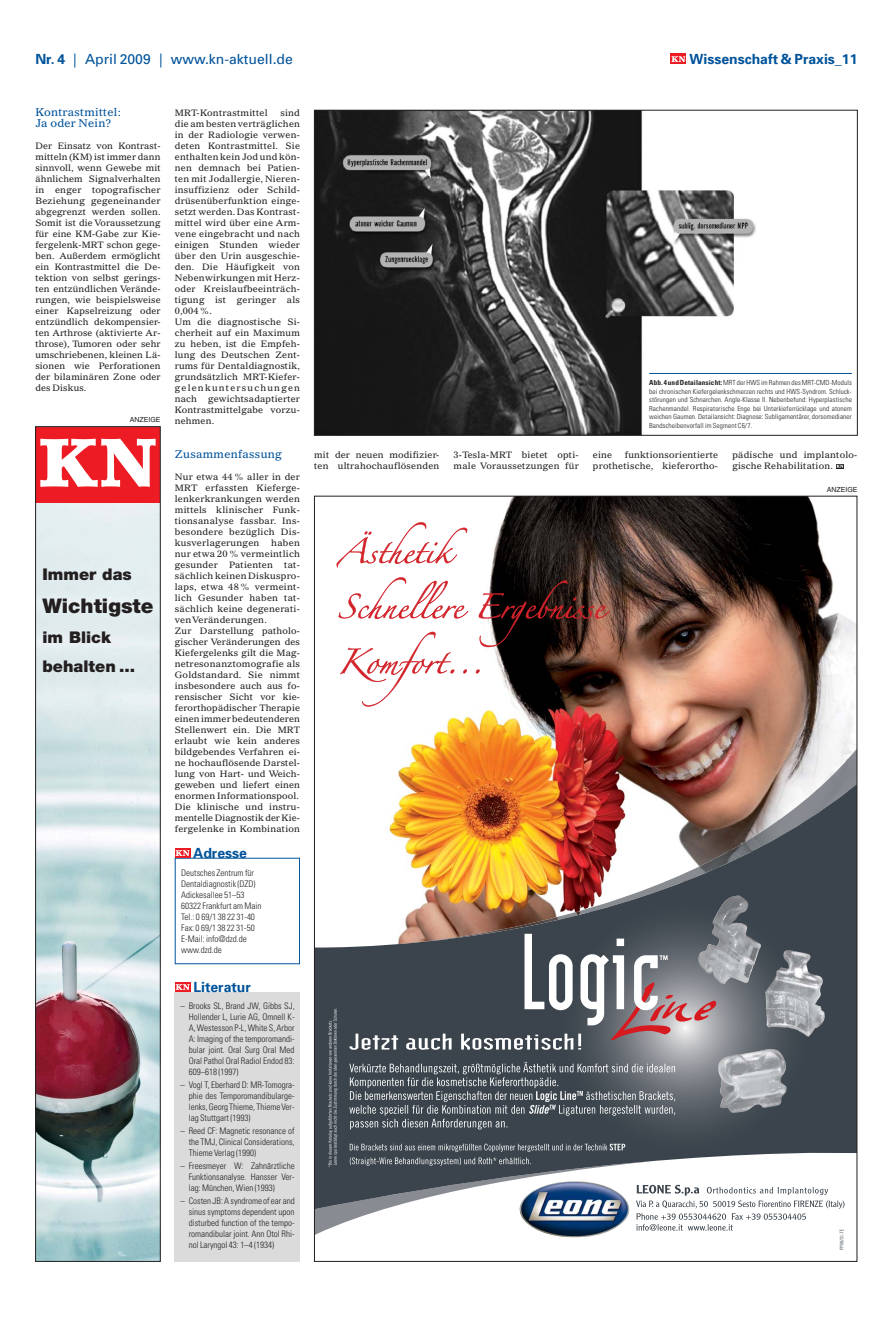
<style>
.page{position:relative;width:893px;height:1333px;background:#fff}
.page>*{position:absolute;margin:0;border:0;box-sizing:border-box;transform-origin:0 0}
.t1{font:129.3px "Modular Bold+VKQYSO";color:#fff}
.t2{font:20.2px "Helvetica Neue Black+XLXWNM";color:#231f20}
.t3{font:16.2px/29.3px "Helvetica Neue Black+XLXWNM";color:#231f20}
.t4{font:700 14px "Univers";color:#00539b}
.t5{font:14px "Univers";color:#00539b}
.t6{font:11px/11px "Gazette LH";letter-spacing:.02em;color:#00539b}
.t7{font:9px/11px "Gazette LH";letter-spacing:.02em;color:#231f20;scale:1.04 1}
.t8{font:300 condensed 9px/11px "Univers";color:#231f20;text-align:justify}
.t9{font:9px/11px "Gazette LH";letter-spacing:.02em;color:#231f20}
.t10{font:300 condensed 7px/8.5px "Univers";letter-spacing:.015em;color:#231f20;text-align:justify}
.t11{font:7px "Helvetica";color:#231f20}
.s1{font-weight:700}
</style>
<div class="page">
<svg style="left:836px;top:464px;width:7px;height:3px"></svg>
<div style="left:670px;top:54px;width:16px;height:10px;background:#ed1c24"></div>
<svg style="left:671px;top:56px;width:14px;height:6px"></svg>
<div style="left:175px;top:847px;width:15px;height:10px;background:#ed1c24"></div>
<svg style="left:176px;top:850px;width:13px;height:6px"></svg>
<div style="left:175px;top:991px;width:125px;height:270px;background:#dbdbdc"></div>
<svg style="left:175px;top:982px;width:16px;height:9px"></svg>
<svg style="left:176px;top:984px;width:14px;height:5px"></svg>
<svg style="left:37px;top:428px;width:122px;height:831px;background:#c7bfc3"></svg>
<div style="left:35px;top:426px;width:126px;height:835px;border:1px solid #231f20"></div>
<img style="left:316px;top:112px;width:440px;height:321px">
<hr style="left:649px;top:373px;width:203px;height:1px;background:#00539b">
<img style="left:316px;top:498px;width:539px;height:752px">
<h3 class="t5" style="left:35px;top:54px;width:259px"><span class="s1">Nr. 4</span> | April 2009 | www.kn-aktuell.de</h3>
<h3 class="t4" style="left:689px;top:54px;width:170px">Wissenschaft &amp; Praxis_11</h3>
<p class="t6" style="left:35px;top:108px;width:87px">Kontrastmittel:<br>Ja oder Nein?</p>
<p class="t9" style="left:35px;top:141px;width:127px;text-align:justify">Der Einsatz von Kontrast&shy;mitteln (KM) ist immer dann sinnvoll, wenn Gewebe mit ähnlichem Signalverhalten in enger topografischer Beziehung gegeneinander abgegrenzt werden sollen.<br>Somit ist die Voraussetzung für eine KM-Gabe zur Kie&shy;fergelenk-MRT schon gege&shy;ben. Außerdem ermöglicht ein Kontrastmittel die De&shy;tektion von selbst gerings&shy;ten entzündlichen Verände&shy;rungen, wie beispielsweise einer Kapselreizung oder entzündlich dekompensier&shy;ten Arthrose (aktivierte Ar&shy;throse), Tumoren oder sehr umschriebenen, kleinen Lä&shy;sionen wie Perforationen der bilaminären Zone oder des Diskus.</p>
<p class="t11" style="left:130px;top:417px;width:32px">ANZEIGE</p>
<h3 class="t3" style="left:43px;top:561px;width:91px">Immer das</h3>
<h2 class="t2" style="left:43px;top:598px;width:113px">Wichtigste</h2>
<h3 class="t3" style="left:43px;top:624px;width:94px">im Blick behalten ...</h3>
<p class="t7" style="left:175px;top:108px;width:122px;text-indent:106px">sind die am besten verträglichen in der Radiologie verwen&shy;deten Kontrastmittel. Sie enthalten kein Jod und kön&shy;nen demnach bei Patien&shy;ten mit Jodallergie, Nieren&shy;insuffizienz oder Schild&shy;drüsenüberfunktion einge&shy;setzt werden. Das Kontrast&shy;mittel wird über eine Arm&shy;vene eingebracht und nach einigen Stunden wieder über den Urin ausgeschie&shy;den. Die Häufigkeit von<br>Nebenwirkungen mit Herz&shy;oder Kreislaufbeeinträch&shy;tigung ist geringer als<br>0,004%.<br>Um die diagnostische Si&shy;cherheit auf ein Maximum zu heben, ist die Empfeh&shy;lung des Deutschen Zent&shy;rums für Dentaldiagnostik, grundsätzlich MRT-Kiefer&shy;gelenkuntersuchungen nach gewichtsadaptierter<br>Kontrastmittelgabe vorzu&shy;nehmen.</p>
<p class="t6" style="left:175px;top:449px;width:109px">Zusammenfassung</p>
<p class="t7" style="left:175px;top:471px;width:122px;text-align:justify">Nur etwa 44 % aller in der MRT erfassten Kieferge&shy;lenkerkrankungen werden mittels klinischer Funk&shy;tionsanalyse fassbar. Ins&shy;besondere bezüglich Dis&shy;kusverlagerungen</p>
<p class="t7" style="left:175px;top:108px;width:91px">MRT-Kontrastmittel</p>
<p class="t7" style="left:175px;top:538px;width:122px;text-indent:96px">haben nur etwa 20 % vermeintlich gesunder Patienten tat&shy;sächlich keinen Diskuspro&shy;laps, etwa 48 % vermeint&shy;lich Gesunder haben tat&shy;sächlich keine degenerati&shy;ven Veränderungen.<br>Zur Darstellung patholo&shy;gischer Veränderungen des<br>Kiefergelenks gilt die Mag&shy;netresonanztomografie als<br>Goldstandard. Sie nimmt insbesondere auch aus fo&shy;rensischer Sicht vor kie&shy;ferorthopädischer Therapie einen immer bedeutenderen<br>Stellenwert ein. Die MRT erlaubt wie kein anderes bildgebendes Verfahren ei&shy;ne hochauflösende Darstel&shy;lung von Hart- und Weich&shy;geweben und liefert einen enormen Informationspool.<br>Die klinische und instru&shy;mentelle Diagnostik der Kie&shy;fergelenke in Kombination</p>
<h3 class="t4" style="left:193px;top:847px;width:55px">Adresse</h3>
<p class="t8" style="left:181px;top:868px;width:82px;text-align:left">Deutsches Zentrum für<br>Dentaldiagnostik (DZD)<br>Adickesallee 51–53<br>60322 Frankfurt am Main<br>Tel.: 0 69/1 38 22 31-40<br>Fax: 0 69/1 38 22 31-50<br>E-Mail: info@dzd.de www.dzd.de</p>
<h3 class="t4" style="left:193px;top:981px;width:59px">Literatur</h3>
<p class="t8" style="left:189px;top:1000px;width:107px;text-indent:-8px">– Brooks SL, Brand JW, Gibbs SJ, Hollender L, Lurie AG, Omnell K-A, Westesson P-L, White S, Arbor A: Imaging of the temporomandi&shy;bular joint. Oral Surg Oral Med Oral Pathol Oral Radiol Endod 83:<br>609–618 (1997)</p>
<p class="t8" style="left:189px;top:1079px;width:107px;text-indent:-8px">– Vogl T, Eberhard D: MR-Tomogra&shy;phie des Temporomandibularge&shy;lenks, Georg Thieme, Thieme Ver&shy;lag Stuttgart (1993)</p>
<p class="t8" style="left:189px;top:1125px;width:107px;text-indent:-8px">– Reed CF: Magnetic resonance of the TMJ, Clinical Considerations, Thieme Verlag (1990)</p>
<p class="t8" style="left:189px;top:1160px;width:107px;text-indent:-8px">– Freesmeyer W: Zahnärztliche Funktionsanalyse. Hansser Ver&shy;lag: München, Wien (1993)</p>
<p class="t8" style="left:189px;top:1195px;width:107px;text-indent:-8px">– Costen JB: A syndrome of ear and sinus symptoms dependent upon disturbed function of the tempo&shy;romandibular joint. Ann Otol Rhi&shy;nol Laryngol 43: 1–4 (1934)</p>
<p class="t10" style="left:649px;top:379px;width:204px"><span class="s1">Abb. 4 und Detailansicht:</span> MRT der HWS im Rahmen des MRT-CMD-Moduls bei chronischen Kiefergelenkschmerzen rechts und HWS-Syndrom. Schluck&shy;störungen und Schnarchen. Angle-Klasse II. Nebenbefund: Hyperplastische Rachenmandel. Respiratorische Enge bei Unterkieferrücklage und atonem weichen Gaumen. Detailansicht: Diagnose: Subligamentärer, dorsomedianer Bandscheibenvorfall im Segment C6/7.</p>
<p class="t9" style="left:314px;top:449px;width:127px">mit der neuen modifizier&shy;ten ultrahochauflösenden</p>
<p class="t9" style="left:454px;top:449px;width:127px">3-Tesla-MRT bietet opti&shy;male Voraussetzungen für</p>
<p class="t9" style="left:593px;top:449px;width:21px">eine</p>
<p class="t9" style="left:593px;top:449px;width:127px;text-align:right">funktionsorientierte prothetische, kieferortho-</p>
<p class="t9" style="left:732px;top:449px;width:127px">pädische und implantolo&shy;gische Rehabilitation.</p>
<p class="t11" style="left:827px;top:486px;width:32px">ANZEIGE</p>
<h1 class="t1" style="left:520px;top:888px;width:142px">Logic</h1>
</div>
